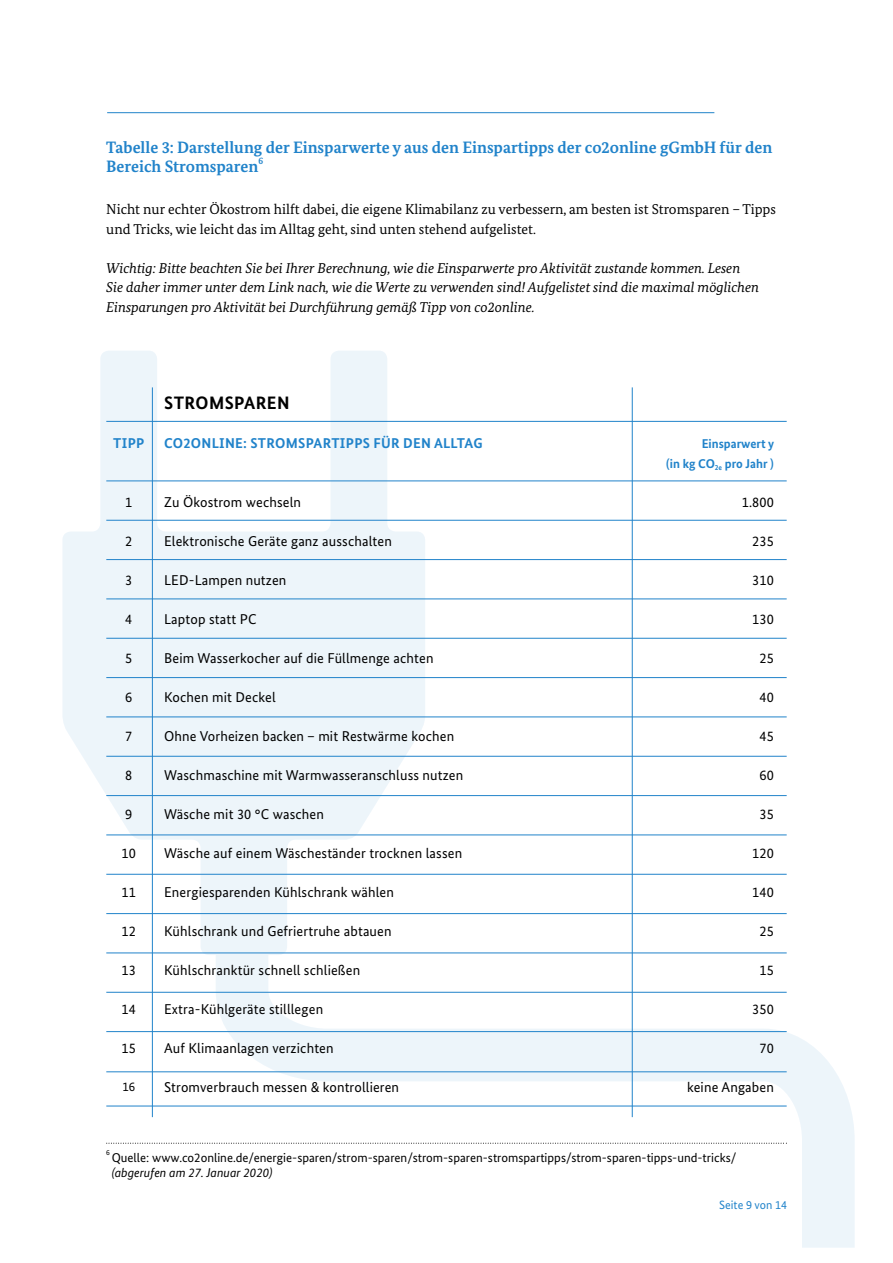
<style>
.page{position:relative;width:893px;height:1263px;background:#fff}
.page>*{position:absolute;margin:0;border:0;box-sizing:border-box;transform-origin:0 0}
.t1{font:700 18px "Bundes Sans";letter-spacing:.02em;color:#000}
.t2{font:700 16.5px/19.5px "Bundes Serif";color:#2183ca}
.t3{font:14.25px "Bundes Sans";letter-spacing:.01em;color:#000}
.t4{font:italic 14.25px/19.5px "Bundes Serif";color:#000}
.t5{font:14.25px/19.5px "Bundes Serif";color:#000}
.t6{font:700 14.25px "Bundes Sans";letter-spacing:.02em;color:#2183ca}
.t7{font:12.75px/15px "Bundes Sans";color:#000}
.t8{font:700 12.75px "Bundes Sans";color:#2183ca}
.t9{font:12px "Bundes Sans";color:#2183ca}
.t10{font:700 9.6px "Bundes Serif";color:#2183ca}
.t11{font:7.5px "Bundes Sans";color:#000}
.s1{font-style:italic}
</style>
<div class="page">
<hr style="left:107px;top:112px;width:607px;height:1px;background:#2183ca">
<svg style="left:189px;top:697px;width:666px;height:551px"></svg>
<svg style="left:63px;top:351px;width:362px;height:604px;fill:#edf5fa"></svg>
<hr style="left:152px;top:387px;width:1px;height:730px;background:#2183ca">
<hr style="left:632px;top:387px;width:1px;height:730px;background:#2183ca">
<hr style="left:106px;top:480px;width:681px;height:1px;background:#2183ca">
<hr style="left:106px;top:520px;width:681px;height:1px;background:#2183ca">
<hr style="left:106px;top:559px;width:681px;height:1px;background:#2183ca">
<hr style="left:106px;top:598px;width:681px;height:1px;background:#2183ca">
<hr style="left:106px;top:638px;width:681px;height:1px;background:#2183ca">
<hr style="left:106px;top:677px;width:681px;height:1px;background:#2183ca">
<hr style="left:106px;top:716px;width:681px;height:1px;background:#2183ca">
<hr style="left:106px;top:756px;width:681px;height:1px;background:#2183ca">
<hr style="left:106px;top:795px;width:681px;height:1px;background:#2183ca">
<hr style="left:106px;top:834px;width:681px;height:1px;background:#2183ca">
<hr style="left:106px;top:874px;width:681px;height:1px;background:#2183ca">
<hr style="left:106px;top:913px;width:681px;height:1px;background:#2183ca">
<hr style="left:106px;top:952px;width:681px;height:1px;background:#2183ca">
<hr style="left:106px;top:992px;width:681px;height:1px;background:#2183ca">
<hr style="left:106px;top:1031px;width:681px;height:1px;background:#2183ca">
<hr style="left:106px;top:1071px;width:681px;height:1px;background:#2183ca">
<hr style="left:106px;top:1106px;width:681px;height:1px;background:#2183ca">
<hr style="left:106px;top:421px;width:681px;height:1px;background:#2183ca">
<svg style="left:107px;top:1143px;width:680px;height:1px"></svg>
<p class="t2" style="left:106px;top:137px;width:668px">Tabelle 3: Darstellung der Einsparwerte y aus den Einspartipps der co2online gGmbH für den<br>Bereich Stromsparen</p>
<p class="t10" style="left:258px;top:155px;width:6px">6</p>
<p class="t5" style="left:106px;top:199px;width:671px">Nicht nur echter Ökostrom hilft dabei, die eigene Klimabilanz zu verbessern, am besten ist Stromsparen – Tipps und Tricks, wie leicht das im Alltag geht, sind unten stehend aufgelistet.</p>
<p class="t4" style="left:106px;top:258px;width:654px">Wichtig: Bitte beachten Sie bei Ihrer Berechnung, wie die Einsparwerte pro Aktivität zustande kommen. Lesen<br>Sie daher immer unter dem Link nach, wie die Werte zu verwenden sind! Aufgelistet sind die maximal möglichen<br>Einsparungen pro Aktivität bei Durchführung gemäß Tipp von co2online.</p>
<p class="t1" style="left:164px;top:392px;width:127px">STROMSPAREN</p>
<p class="t6" style="left:113px;top:434px;width:33px">TIPP</p>
<p class="t6" style="left:164px;top:434px;width:320px">CO2ONLINE: STROMSPARTIPPS FÜR DEN ALLTAG</p>
<p class="t8" style="left:702px;top:436px;width:74px">Einsparwert y</p>
<p class="t8" style="left:666px;top:455px;width:109px">(in kg CO<sub>2e</sub> pro Jahr )</p>
<p class="t3" style="left:125px;top:493px;width:9px">1</p>
<p class="t3" style="left:164px;top:493px;width:138px">Zu Ökostrom wechseln</p>
<p class="t3" style="left:742px;top:493px;width:34px">1.800</p>
<p class="t3" style="left:125px;top:532px;width:9px">2</p>
<p class="t3" style="left:164px;top:532px;width:229px">Elektronische Geräte ganz ausschalten</p>
<p class="t3" style="left:752px;top:532px;width:23px">235</p>
<p class="t3" style="left:125px;top:571px;width:9px">3</p>
<p class="t3" style="left:164px;top:571px;width:124px">LED-Lampen nutzen</p>
<p class="t3" style="left:752px;top:571px;width:23px">310</p>
<p class="t3" style="left:125px;top:610px;width:9px">4</p>
<p class="t3" style="left:164px;top:610px;width:94px">Laptop statt PC</p>
<p class="t3" style="left:752px;top:610px;width:23px">130</p>
<p class="t3" style="left:125px;top:649px;width:9px">5</p>
<p class="t3" style="left:164px;top:649px;width:271px">Beim Wasserkocher auf die Füllmenge achten</p>
<p class="t3" style="left:759px;top:649px;width:16px">25</p>
<p class="t3" style="left:125px;top:688px;width:9px">6</p>
<p class="t3" style="left:164px;top:688px;width:113px">Kochen mit Deckel</p>
<p class="t3" style="left:759px;top:688px;width:16px">40</p>
<p class="t3" style="left:125px;top:727px;width:9px">7</p>
<p class="t3" style="left:164px;top:727px;width:292px">Ohne Vorheizen backen – mit Restwärme kochen</p>
<p class="t3" style="left:759px;top:727px;width:16px">45</p>
<p class="t3" style="left:125px;top:766px;width:9px">8</p>
<p class="t3" style="left:164px;top:766px;width:301px">Waschmaschine mit Warmwasseranschluss nutzen</p>
<p class="t3" style="left:759px;top:766px;width:16px">60</p>
<p class="t3" style="left:125px;top:805px;width:9px">9</p>
<p class="t3" style="left:164px;top:805px;width:161px">Wäsche mit 30 °C waschen</p>
<p class="t3" style="left:759px;top:805px;width:16px">35</p>
<p class="t3" style="left:122px;top:844px;width:16px">10</p>
<p class="t3" style="left:164px;top:844px;width:300px">Wäsche auf einem Wäscheständer trocknen lassen</p>
<p class="t3" style="left:752px;top:844px;width:23px">120</p>
<p class="t3" style="left:122px;top:883px;width:16px">11</p>
<p class="t3" style="left:164px;top:883px;width:231px">Energiesparenden Kühlschrank wählen</p>
<p class="t3" style="left:752px;top:883px;width:23px">140</p>
<p class="t3" style="left:122px;top:922px;width:16px">12</p>
<p class="t3" style="left:164px;top:922px;width:229px">Kühlschrank und Gefriertruhe abtauen</p>
<p class="t3" style="left:759px;top:922px;width:16px">25</p>
<p class="t3" style="left:122px;top:961px;width:16px">13</p>
<p class="t3" style="left:164px;top:961px;width:198px">Kühlschranktür schnell schließen</p>
<p class="t3" style="left:759px;top:961px;width:16px">15</p>
<p class="t3" style="left:122px;top:1000px;width:16px">14</p>
<p class="t3" style="left:164px;top:1000px;width:161px">Extra-Kühlgeräte stilllegen</p>
<p class="t3" style="left:752px;top:1000px;width:23px">350</p>
<p class="t3" style="left:122px;top:1039px;width:16px">15</p>
<p class="t3" style="left:164px;top:1039px;width:171px">Auf Klimaanlagen verzichten</p>
<p class="t3" style="left:759px;top:1039px;width:16px">70</p>
<p class="t7" style="left:122px;top:1078px;width:14px">16</p>
<p class="t3" style="left:164px;top:1078px;width:237px">Stromverbrauch messen &amp; kontrollieren</p>
<p class="t3" style="left:687px;top:1078px;width:88px">keine Angaben</p>
<h1 class="t11" style="left:106px;top:1148px;width:5px">6</h1>
<h1 class="t7" style="left:112px;top:1150px;width:626px">Quelle: www.co2online.de/energie-sparen/strom-sparen/strom-sparen-stromspartipps/strom-sparen-tipps-und-tricks/ <span class="s1">(abgerufen am 27. Januar 2020)</span></h1>
<p class="t9" style="left:719px;top:1197px;width:69px">Seite 9 von 14</p>
</div>
